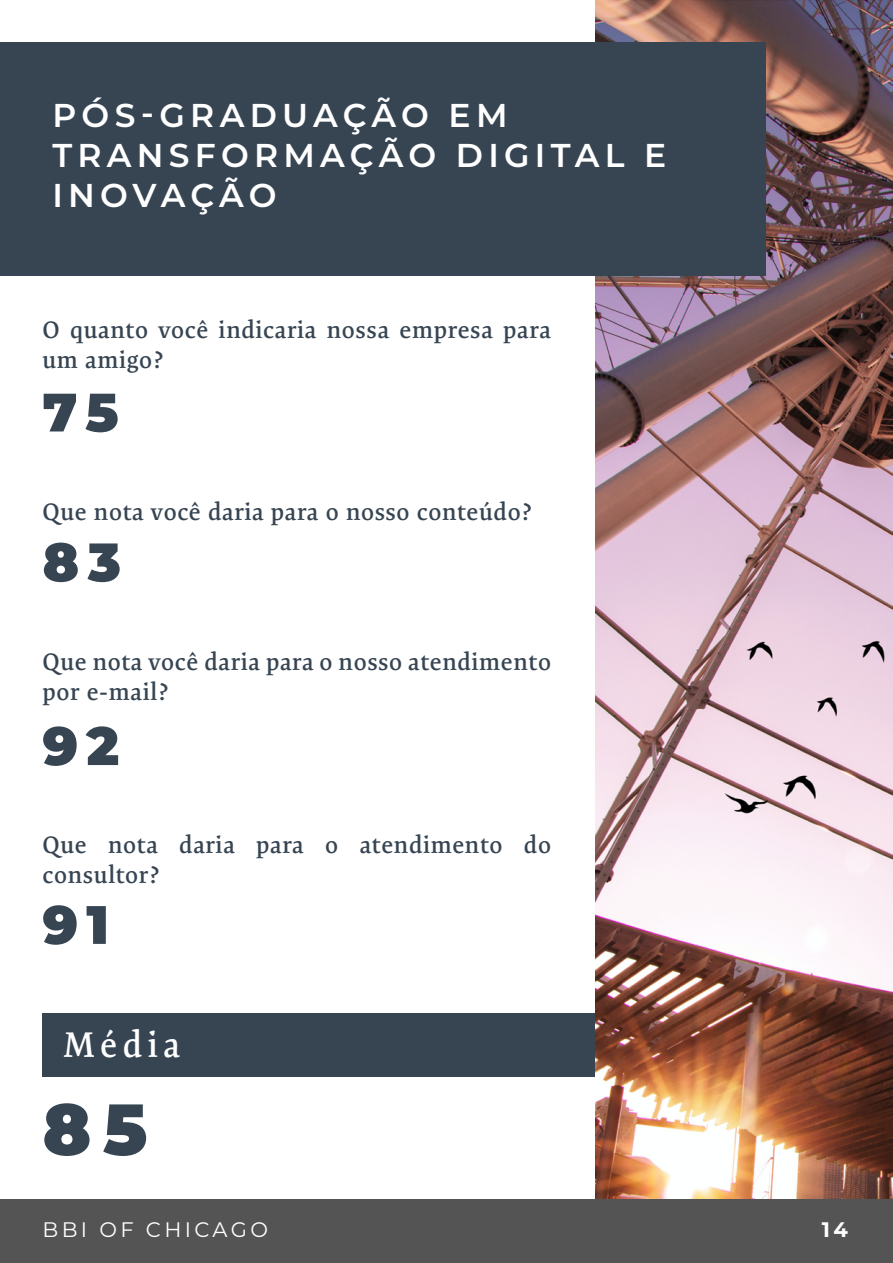
<style>
.page{position:relative;width:893px;height:1263px;background:#fff}
.page>*{position:absolute;margin:0;border:0;box-sizing:border-box;transform-origin:0 0}
.t1{font:900 72px "Montserrat";color:#374553}
.t2{font:900 54px "Montserrat";letter-spacing:.15em;color:#374553}
.t3{font:600 36px "Expo Serif Pro";letter-spacing:.16em;color:#fff;scale:.96 1}
.t4{font:600 33px/39.6px "Montserrat";letter-spacing:.16em;color:#fff}
.t5{font:600 24px/30px "Expo Serif Pro";letter-spacing:.025em;color:#374553}
.t6{font:21px "Montserrat";letter-spacing:.16em;color:#fff}
.t7{font:700 21px "Montserrat";color:#fff}
</style>
<div class="page">
<img style="left:595px;top:0;width:298px;height:1199px">
<div style="left:0;top:43px;width:765px;height:233px;background:#374553"></div>
<div style="left:0;top:1199px;width:893px;height:64px;background:#545454"></div>
<div style="left:43px;top:1013px;width:552px;height:64px;background:#374553"></div>
<h3 class="t4" style="left:52px;top:94px;width:615px">PÓS-GRADUAÇÃO EM<br>TRANSFORMAÇÃO DIGITAL E<br>INOVAÇÃO</h3>
<p class="t5" style="left:43px;top:314px;width:510px">O quanto você indicaria nossa empresa para um amigo?</p>
<h2 class="t2" style="left:43px;top:372px;width:78px">75</h2>
<p class="t5" style="left:43px;top:497px;width:491px">Que nota você daria para o nosso conteúdo?</p>
<h2 class="t2" style="left:43px;top:521px;width:80px">83</h2>
<p class="t5" style="left:43px;top:646px;width:510px">Que nota você daria para o nosso atendimento por e-mail?</p>
<h2 class="t2" style="left:43px;top:705px;width:78px">92</h2>
<p class="t5" style="left:43px;top:830px;width:510px">Que nota daria para o atendimento do consultor?</p>
<h2 class="t2" style="left:43px;top:884px;width:68px">91</h2>
<h3 class="t3" style="left:64px;top:1022px;width:123px">Média</h3>
<h1 class="t1" style="left:43px;top:1075px;width:106px">85</h1>
<p class="t6" style="left:43px;top:1215px;width:227px">BBI OF CHICAGO</p>
<p class="t7" style="left:822px;top:1214px;width:28px">14</p>
</div>
